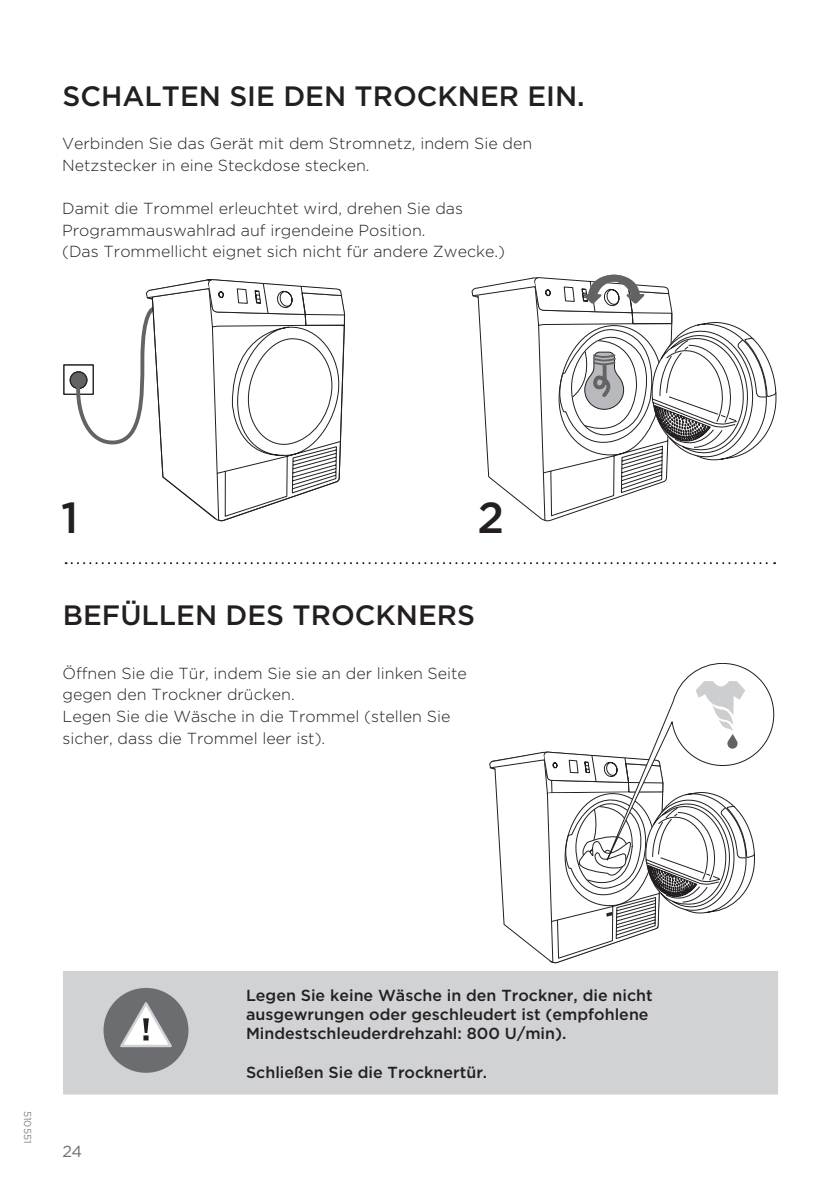
<style>
.page{position:relative;width:840px;height:1191px;background:#fff}
.page>*{position:absolute;margin:0;border:0;box-sizing:border-box;transform-origin:0 0}
.t1{font:500 43.4px "Gotham";color:#231f20}
.t2{font:500 28px "Gotham";color:#231f20}
.t3{font:300 16px/21.6px "Gotham";color:#231f20}
.t4{font:500 16px/19.2px "Gotham";color:#231f20}
.t5{font:16px "Gotham";color:#6c6d70}
.t6{font:10px "Gotham";color:#808285}
</style>
<div class="page">
<svg style="left:66px;top:562px;width:708px;height:2px"></svg>
<svg style="left:489px;top:663px;width:284px;height:300px"></svg>
<svg style="left:508px;top:493px;width:124px;height:28px"></svg>
<svg style="left:70px;top:372px;width:17px;height:16px"></svg>
<div style="left:70px;top:371px;width:17px;height:18px;border:1px solid #231f20;border-radius:50%"></div>
<svg style="left:182px;top:493px;width:123px;height:28px"></svg>
<svg style="left:75px;top:279px;width:266px;height:214px"></svg>
<svg style="left:218px;top:281px;width:254px;height:170px"></svg>
<svg style="left:472px;top:275px;width:303px;height:218px"></svg>
<div style="left:63px;top:971px;width:714px;height:123px;background:#d1d2d4"></div>
<div style="left:103px;top:988px;width:85px;height:84px;background:#6c6d70;border-radius:50%"></div>
<svg style="left:117px;top:998px;width:58px;height:50px"></svg>
<h2 class="t2" style="left:62px;top:78px;width:39px">Schalten</h2>
<h2 class="t2" style="left:229px;top:78px;width:75px">Sie den</h2>
<h2 class="t2" style="left:354px;top:78px;width:40px">Trockner</h2>
<h2 class="t2" style="left:527px;top:78px;width:59px">ein .</h2>
<p class="t3" style="left:62px;top:132px;width:471px">Verbinden Sie das Gerät mit dem Stromnetz, indem Sie den<br>Netzstecker in eine Steckdose stecken.</p>
<p class="t3" style="left:62px;top:197px;width:444px">Damit die Trommel erleuchtet wird, drehen Sie das<br>Programmauswahlrad auf irgendeine Position.<br>(Das Trommellicht eignet sich nicht für andere Zwecke.)</p>
<h1 class="t1" style="left:61px;top:489px;width:19px">1</h1>
<h1 class="t1" style="left:477px;top:489px;width:28px">2</h1>
<h2 class="t2" style="left:63px;top:596px;width:40px">Befüllen</h2>
<h2 class="t2" style="left:225px;top:596px;width:20px">des</h2>
<h2 class="t2" style="left:292px;top:596px;width:40px">Trockners</h2>
<p class="t3" style="left:62px;top:662px;width:406px">Öffnen Sie die Tür, indem Sie sie an der linken Seite gegen den Trockner drücken.<br>Legen Sie die Wäsche in die Trommel (stellen Sie sicher, dass die Trommel leer ist).</p>
<p class="t6" style="left:34px;top:1110px;width:34px;rotate:90deg">510551</p>
<p class="t5" style="left:62px;top:1140px;width:21px">24</p>
<p class="t4" style="left:246px;top:985px;width:408px">Legen Sie keine Wäsche in den Trockner, die nicht ausgewrungen oder geschleudert ist (empfohlene<br>Mindestschleuderdrehzahl: 800 U/min).</p>
<p class="t4" style="left:246px;top:1062px;width:242px">Schließen Sie die Trocknertür.</p>
</div>
